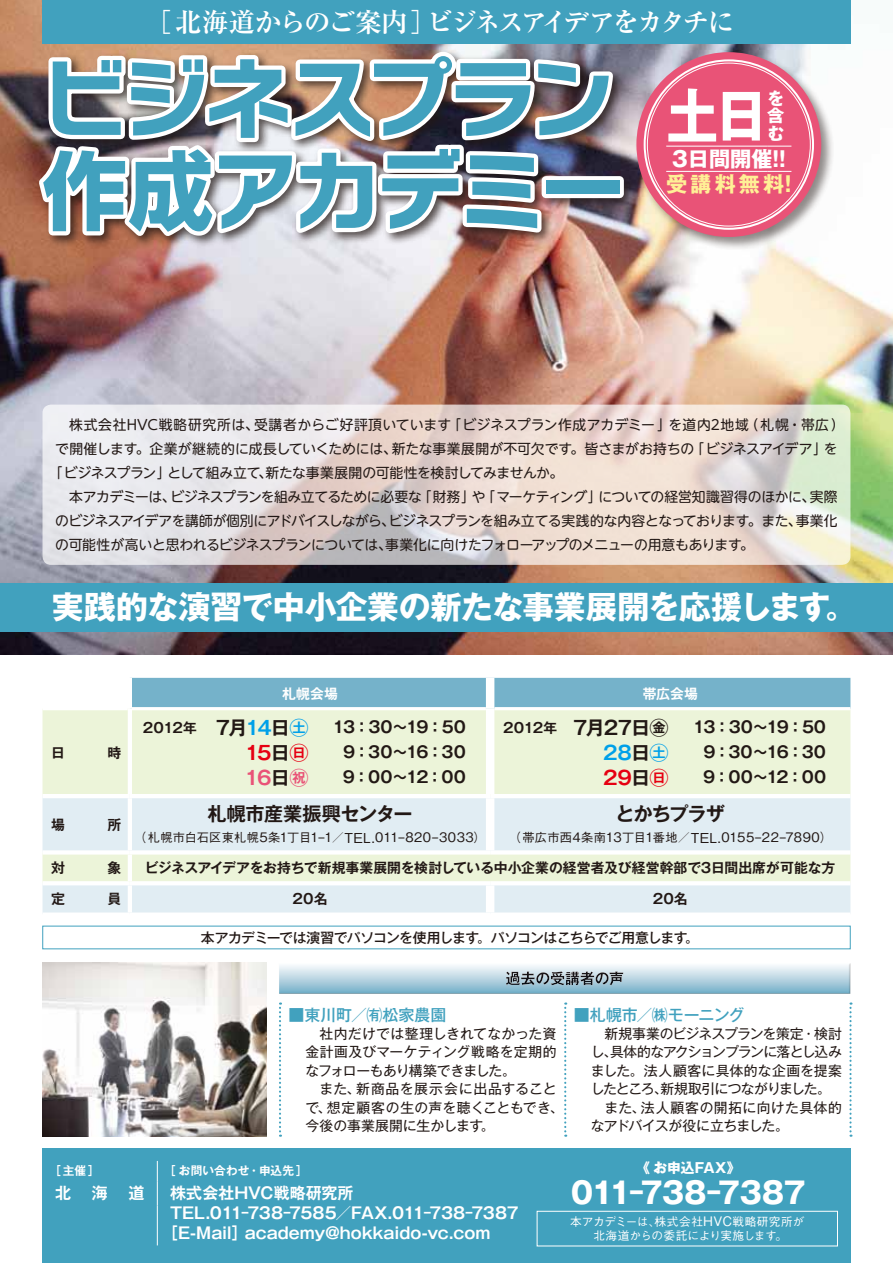
<style>
.page{position:relative;width:893px;height:1263px;background:#fff}
.page>*{position:absolute;margin:0;border:0;box-sizing:border-box;transform-origin:0 0}
.t1{font:700 85.05px/92.6px "Typelabo N Std";letter-spacing:-.045em;color:#41a1be}
.t2{font:700 59.55px "Gothic MB101 Pro";color:#fff;scale:.87 1}
.t3{font:700 31.95px "Gothic MB101 Pro";letter-spacing:-.015em;color:#fff}
.t4{font:700 29.7px "Gothic MB101 Pro";letter-spacing:-.035em;color:#fff}
.t5{font:700 26.55px "Ryumin Pro";letter-spacing:-.085em;color:#fff}
.t6{font:700 21.15px "Gothic MB101 Pro";color:#fff}
.t7{font:700 21.15px "Gothic MB101 Pro";letter-spacing:.14em;color:#fff096}
.t8{font:700 19.2px "Gothic MB101 Pro De";letter-spacing:-.04em;color:#221815}
.t9{font:700 19.2px "Gothic MB101 Pro De";letter-spacing:-.02em;color:#221815}
.t10{font:700 19.2px "Gothic MB101 Pro De";letter-spacing:-.045em;color:#e60012}
.t11{font:700 19.2px "Gothic MB101 Pro De";color:#e95377}
.t12{font:700 19.2px "Gothic MB101 Pro De";color:#00a0e9}
.t13{font:700 17.1px/17.1px "Gothic MB101 Pro";color:#fff;text-align:justify}
.t14{font:700 15.9px "Gothic MB101 Pro De";letter-spacing:-.005em;color:#221815}
.t15{font:700 15.9px "Gothic MB101 Pro De";color:#fff}
.t16{font:700 15.9px "Gothic MB101 Pro De";letter-spacing:-.025em;color:#fff}
.t17{font:500 15.9px "Gothic MB101 Pro";letter-spacing:-.01em;color:#41a1be}
.t18{font:13.8px "UD Shin M Go Pro";letter-spacing:-.02em;color:#221815}
.t19{font:700 13.8px "Gothic MB101 Pro De";color:#221815}
.t20{font:13.8px "UD Shin M Go Pro";letter-spacing:-.04em;color:#221815}
.t21{font:13.8px "UD Shin M Go Pro";letter-spacing:.025em;color:#221815}
.t22{font:13.8px/18.3px "Gothic MB101 Pro";letter-spacing:-.005em;color:#221815;text-align:justify}
.t23{font:13.8px/18.3px "Gothic MB101 Pro";letter-spacing:.015em;color:#221815}
.t24{font:500 13.8px "Gothic MB101 Pro";letter-spacing:-.045em;color:#221815}
.t25{font:13.8px "Gothic MB101 Pro";letter-spacing:-.065em;color:#221815}
.t26{font:13.8px "Gothic MB101 Pro";letter-spacing:-.075em;color:#221815}
.t27{font:13.8px "Gothic MB101 Pro";letter-spacing:-.05em;color:#221815}
.t28{font:13.8px "Gothic MB101 Pro";letter-spacing:.03em;color:#221815}
.t29{font:13.8px "Gothic MB101 Pro";letter-spacing:.035em;color:#221815}
.t30{font:13.8px "Gothic MB101 Pro";letter-spacing:-.055em;color:#221815}
.t31{font:700 13.8px "Gothic MB101 Pro De";letter-spacing:.015em;color:#fff}
.t32{font:700 13.8px "Gothic MB101 Pro";letter-spacing:-.005em;color:#fff}
.t33{font:500 13.05px "Gothic BBB Pro";letter-spacing:.03em;color:#221815}
.t34{font:500 12.15px "Gothic BBB Pro";letter-spacing:.01em;color:#221815}
.t35{font:500 11.7px/14.1px "Gothic BBB Pro";letter-spacing:.005em;color:#fff;text-align:center}
.t36{font:700 11.7px "Gothic MB101 Pro De";letter-spacing:.005em;color:#fff}
.s1{font-family:"Shin Go Pro"}
.s2{font-size:19.2px}
.s3{font-size:19.2px;color:#00a0e9}
.s4{color:#221815}
.s5{font-size:13.05px}
.s6{font-size:13.65px}
.s7{font-size:13.8px}
.s8{font-size:12.15px}
</style>
<div class="page">
<img style="left:0;top:0;width:893px;height:655px">
<div style="left:43px;top:1148px;width:807px;height:115px;background:#41a1be"></div>
<div style="left:0;top:583px;width:893px;height:48px;background:#41a1be"></div>
<div style="left:634px;top:50px;width:201px;height:201px;background:#221815;opacity:.5"></div>
<div style="left:636px;top:52px;width:185px;height:185px;background:#e95377;border-radius:50%"></div>
<div style="left:36px;top:48px;width:601px;height:200px;background:#221815;opacity:.75"></div>
<img style="left:34px;top:48px;width:584px;height:197px">
<div style="left:542px;top:176px;width:82px;height:22px;border:9px solid #fff"></div>
<div style="left:43px;top:0;width:807px;height:44px;background:#41a1be"></div>
<svg style="left:43px;top:405px;width:807px;height:160px;background:#e6ddd9"></svg>
<div style="left:132px;top:678px;width:718px;height:29px;background:#75b2ca"></div>
<div style="left:43px;top:710px;width:807px;height:84px;background:#ecf4d9"></div>
<svg style="left:43px;top:798px;width:807px;height:114px;background:#e4eeec"></svg>
<svg style="left:43px;top:912px;width:85px;height:1px"></svg>
<svg style="left:132px;top:912px;width:354px;height:1px"></svg>
<svg style="left:494px;top:912px;width:356px;height:1px"></svg>
<hr style="left:128px;top:709px;width:4px;height:85px;background:#fff">
<hr style="left:128px;top:798px;width:4px;height:52px;background:#fff">
<hr style="left:128px;top:854px;width:4px;height:27px;background:#fff">
<div style="left:486px;top:678px;width:8px;height:31px;background:#fff"></div>
<div style="left:486px;top:709px;width:8px;height:85px;background:#fff"></div>
<div style="left:486px;top:798px;width:8px;height:52px;background:#fff"></div>
<div style="left:486px;top:885px;width:8px;height:27px;background:#fff"></div>
<hr style="left:128px;top:885px;width:4px;height:27px;background:#fff">
<hr style="left:43px;top:850px;width:87px;height:4px;background:#fff">
<hr style="left:130px;top:850px;width:360px;height:4px;background:#fff">
<hr style="left:490px;top:850px;width:360px;height:4px;background:#fff">
<hr style="left:43px;top:881px;width:87px;height:4px;background:#fff">
<hr style="left:130px;top:881px;width:360px;height:4px;background:#fff">
<hr style="left:490px;top:881px;width:360px;height:4px;background:#fff">
<img style="left:43px;top:963px;width:223px;height:174px">
<div style="left:278px;top:963px;width:573px;height:31px;background:#221815;opacity:.75"></div>
<svg style="left:279px;top:1002px;width:2px;height:135px"></svg>
<svg style="left:564px;top:1002px;width:2px;height:135px"></svg>
<svg style="left:849px;top:1002px;width:3px;height:135px"></svg>
<svg style="left:157px;top:1161px;width:1px;height:44px"></svg>
<hr style="left:157px;top:1205px;width:1px;height:40px;background:#fff">
<div style="left:537px;top:1211px;width:301px;height:35px;border:1px solid #fff"></div>
<hr style="left:666px;top:146px;width:101px;height:1px;background:#fff">
<svg style="left:767px;top:146px;width:24px;height:1px"></svg>
<hr style="left:666px;top:171px;width:101px;height:1px;background:#fff">
<svg style="left:767px;top:171px;width:24px;height:1px"></svg>
<h3 class="t5" style="left:145px;top:1px;width:591px">［北海道からのご案内］ビジネスアイデアをカタチに</h3>
<h1 class="t1" style="left:43px;top:44px;width:584px">ビジネスプラン<span class="s1">作成</span>アカデミー</h1>
<h2 class="t2" style="left:666px;top:66px;width:118px">土日</h2>
<p class="t13" style="left:767px;top:88px;width:19px">を含む</p>
<h3 class="t6" style="left:672px;top:141px;width:116px">3日間開催!!</h3>
<h3 class="t7" style="left:666px;top:166px;width:127px">受講料無料!</h3>
<p class="t21" style="left:69px;top:413px;width:777px">株式会社HVC戦略研究所は、受講者からご好評頂いています「ビジネスプラン作成アカデミー」を道内2地域（札幌・帯広）</p>
<p class="t18" style="left:55px;top:437px;width:784px">で開催します。企業が継続的に成長していくためには、新たな事業展開が不可欠です。皆さまがお持ちの「ビジネスアイデア」を</p>
<p class="t18" style="left:48px;top:461px;width:517px">「ビジネスプラン」として組み立て、新たな事業展開の可能性を検討してみませんか。</p>
<p class="t18" style="left:69px;top:486px;width:770px">本アカデミーは、ビジネスプランを組み立てるために必要な「財務」や「マーケティング」についての経営知識習得のほかに、実際</p>
<p class="t20" style="left:55px;top:510px;width:784px">のビジネスアイデアを講師が個別にアドバイスしながら、ビジネスプランを組み立てる実践的な内容となっております。また、事業化</p>
<p class="t18" style="left:55px;top:534px;width:700px">の可能性が高いと思われるビジネスプランについては、事業化に向けたフォローアップのメニューの用意もあります。</p>
<h3 class="t3" style="left:52px;top:580px;width:807px">実践的な演習で中小企業の新たな事業展開を応援します。</h3>
<p class="t19" style="left:51px;top:741px;width:15px">日</p>
<p class="t19" style="left:108px;top:741px;width:15px">時</p>
<p class="t19" style="left:51px;top:813px;width:15px">場</p>
<p class="t19" style="left:108px;top:813px;width:15px">所</p>
<p class="t31" style="left:282px;top:682px;width:58px">札幌会場</p>
<p class="t31" style="left:643px;top:682px;width:57px">帯広会場</p>
<p class="t19" style="left:143px;top:716px;width:167px">2012年 <span class="s2">7月</span><span class="s3">14</span><span class="s2">日</span><span class="s3">㊏</span></p>
<p class="t14" style="left:333px;top:714px;width:135px">13：30〜19：50</p>
<h3 class="t10" style="left:245px;top:736px;width:65px">15<span class="s4">日</span>㊐</h3>
<p class="t14" style="left:343px;top:739px;width:124px">9：30〜16：30</p>
<h3 class="t11" style="left:244px;top:761px;width:66px">16<span class="s4">日</span>㊗</h3>
<p class="t14" style="left:343px;top:764px;width:124px">9：00〜12：00</p>
<h3 class="t9" style="left:207px;top:798px;width:207px">札幌市産業振興センター</h3>
<p class="t34" style="left:134px;top:828px;width:353px">（札幌市白石区東札幌<span class="s5">5</span>条<span class="s5">1</span>丁目<span class="s5">1</span><span class="s6">-</span><span class="s5">1</span>／<span class="s6">TEL.</span><span class="s5">011</span><span class="s6">-</span><span class="s5">820</span><span class="s6">-</span><span class="s5">3033</span>）</p>
<h3 class="t8" style="left:503px;top:711px;width:167px"><span class="s7">2012年</span> 7月27日㊎</h3>
<p class="t14" style="left:693px;top:714px;width:135px">13：30〜19：50</p>
<h3 class="t12" style="left:603px;top:736px;width:67px">28<span class="s4">日</span>㊏</h3>
<p class="t14" style="left:703px;top:739px;width:124px">9：30〜16：30</p>
<h3 class="t10" style="left:603px;top:761px;width:67px">29<span class="s4">日</span>㊐</h3>
<p class="t14" style="left:703px;top:764px;width:124px">9：00〜12：00</p>
<h3 class="t8" style="left:615px;top:798px;width:111px">とかちプラザ</h3>
<p class="t33" style="left:509px;top:827px;width:325px"><span class="s8">（帯広市西</span>4<span class="s8">条南</span>13<span class="s8">丁目</span>1<span class="s8">番地／</span><span class="s6">TEL.</span>0155<span class="s6">-</span>22<span class="s6">-</span>7890<span class="s8">）</span></p>
<p class="t19" style="left:51px;top:856px;width:15px">対</p>
<p class="t19" style="left:108px;top:856px;width:15px">象</p>
<p class="t19" style="left:145px;top:856px;width:692px">ビジネスアイデアをお持ちで新規事業展開を検討している中小企業の経営者及び経営幹部で3日間出席が可能な方</p>
<p class="t19" style="left:51px;top:887px;width:15px">定</p>
<p class="t19" style="left:108px;top:887px;width:15px">員</p>
<p class="t19" style="left:293px;top:887px;width:36px">20名</p>
<p class="t19" style="left:653px;top:887px;width:36px">20名</p>
<p class="t24" style="left:201px;top:926px;width:500px">本アカデミーでは演習でパソコンを使用します。パソコンはこちらでご用意します。</p>
<p class="t17" style="left:288px;top:1001px;width:159px">■東川町／㈲松家農園</p>
<p class="t22" style="left:306px;top:1023px;width:253px;text-indent:14px">社内だけでは整理しきれてなかった資金計画及びマーケティング戦略を定期的なフォローもあり構築できました。</p>
<p class="t23" style="left:306px;top:1078px;width:260px;text-indent:14px">また、新商品を展示会に出品することで、想定顧客の生の声を聴くこともでき、今後の事業展開に生かします。</p>
<p class="t36" style="left:49px;top:1161px;width:51px">［主催］</p>
<p class="t36" style="left:164px;top:1161px;width:145px">［お問い合わせ・申込先］</p>
<p class="t15" style="left:55px;top:1180px;width:17px">北</p>
<p class="t15" style="left:92px;top:1180px;width:17px">海</p>
<p class="t15" style="left:129px;top:1180px;width:17px">道</p>
<p class="t15" style="left:170px;top:1180px;width:185px">株式会社HVC戦略研究所</p>
<p class="t16" style="left:170px;top:1200px;width:350px">TEL.011-738-7585／FAX.011-738-7387</p>
<p class="t15" style="left:162px;top:1220px;width:330px">［E-Mail］academy@hokkaido-vc.com</p>
<p class="t17" style="left:574px;top:1001px;width:172px">■札幌市／㈱モーニング</p>
<p class="t27" style="left:605px;top:1022px;width:239px">新規事業のビジネスプランを策定・検討</p>
<p class="t25" style="left:591px;top:1041px;width:253px">し、具体的なアクションプランに落とし込み</p>
<p class="t28" style="left:591px;top:1059px;width:253px">ました。法人顧客に具体的な企画を提案</p>
<p class="t26" style="left:591px;top:1077px;width:242px">したところ、新規取引につながりました。</p>
<p class="t29" style="left:605px;top:1096px;width:239px">また、法人顧客の開拓に向けた具体的</p>
<p class="t30" style="left:591px;top:1114px;width:200px">なアドバイスが役に立ちました。</p>
<p class="t32" style="left:636px;top:1156px;width:106px">《お申込FAX》</p>
<h3 class="t4" style="left:571px;top:1168px;width:237px">011-738-7387</h3>
<p class="t35" style="left:570px;top:1213px;width:236px">本アカデミーは、株式会社<span class="s5">HVC</span>戦略研究所が北海道からの委託により実施します。</p>
</div>
